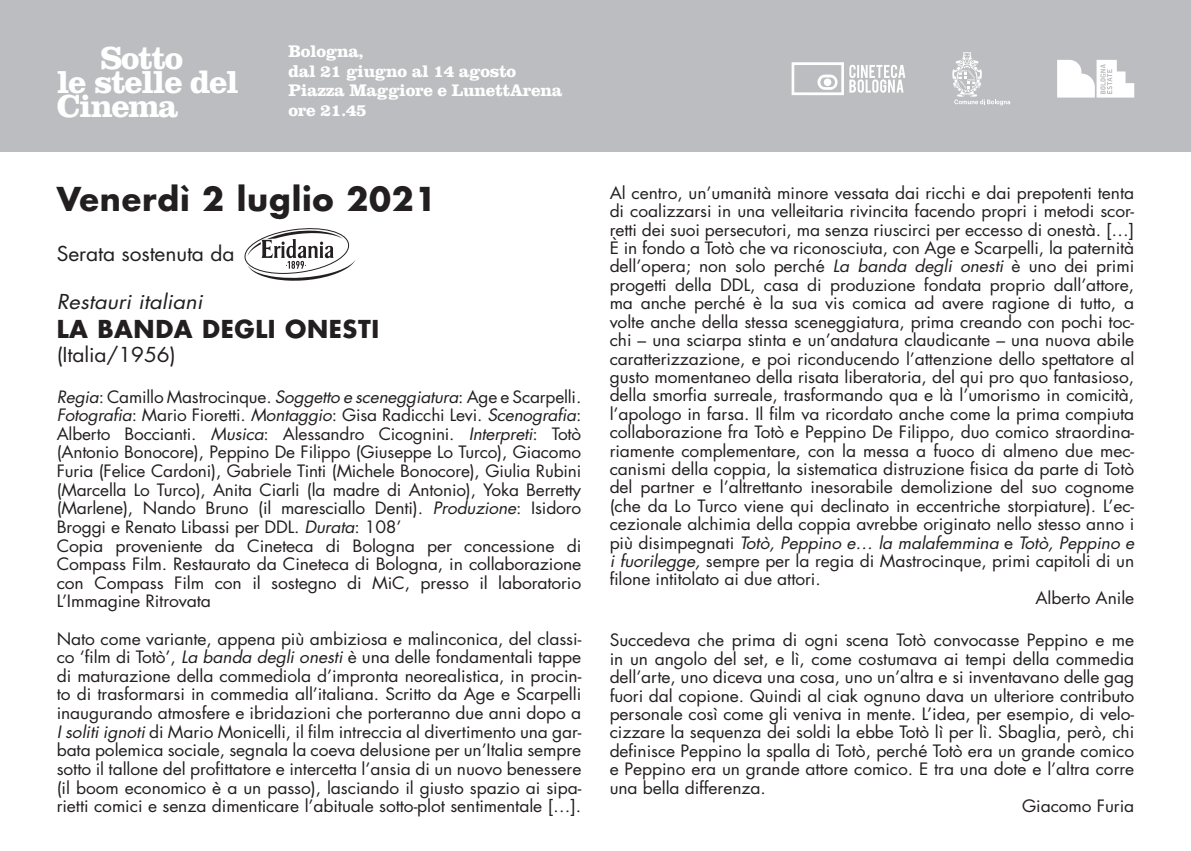
<style>
.page{position:relative;width:1191px;height:851px;background:#fff}
.page>*{position:absolute;margin:0;border:0;box-sizing:border-box;transform-origin:0 0}
.t1{font:700 33px/24px "Clarendon";letter-spacing:-.04em;color:#fff}
.t2{font:700 32px "Futura";letter-spacing:.025em;color:#231f20}
.t3{font:700 24px "Futura";letter-spacing:.025em;color:#231f20}
.t4{font:20px "Futura";letter-spacing:-.005em;color:#231f20;scale:1.05 1}
.t5{font:italic 20px "Futura";color:#231f20;scale:1.1 1}
.t6{font:700 17.4px "Clarendon";letter-spacing:-.02em;color:#fff}
.t7{font:16.6px/18.4px "Futura";letter-spacing:-.005em;color:#231f20;text-align:justify;scale:1.05 1}
.t8{font:16.6px/18.6px "Futura";letter-spacing:-.005em;color:#231f20;text-align:justify;scale:1.04 1}
.s1{font-style:italic}
</style>
<div class="page">
<div style="left:0;top:0;width:1191px;height:152px;background:#bcbdc0"></div>
<svg style="left:791px;top:62px;width:114px;height:33px"></svg>
<svg style="left:1057px;top:60px;width:77px;height:38px"></svg>
<svg style="left:952px;top:52px;width:58px;height:53px"></svg>
<svg style="left:244px;top:228px;width:111px;height:53px"></svg>
<p class="t1" style="left:100px;top:45px;width:84px">Sotto</p>
<p class="t1" style="left:57px;top:69px;width:184px">le stelle del<br>Cinema</p>
<p class="t6" style="left:288px;top:41px;width:77px">Bologna,</p>
<p class="t6" style="left:288px;top:60px;width:229px">dal 21 giugno al 14 agosto</p>
<p class="t6" style="left:288px;top:80px;width:275px">Piazza Maggiore e LunettArena</p>
<p class="t6" style="left:288px;top:99px;width:80px">ore 21.45</p>
<p class="t2" style="left:57px;top:177px;width:381px">Venerdì 2 luglio 2021</p>
<p class="t4" style="left:57px;top:240px;width:171px">Serata sostenuta da</p>
<p class="t5" style="left:57px;top:288px;width:134px">Restauri italiani</p>
<p class="t3" style="left:57px;top:312px;width:324px">LA BANDA DEGLI ONESTI</p>
<p class="t4" style="left:57px;top:341px;width:115px">(Italia/1956)</p>
<p class="t8" style="left:57px;top:387px;width:506px"><span class="s1">Regia</span>: Camillo Mastrocinque. <span class="s1">Soggetto e sceneggiatura</span>: Age e Scarpelli.<br><span class="s1">Fotografia</span>: Mario Fioretti. <span class="s1">Montaggio</span>: Gisa Radicchi Levi. <span class="s1">Scenografia</span>:<br>Alberto Boccianti. <span class="s1">Musica</span>: Alessandro Cicognini. <span class="s1">Interpreti</span>: Totò (Antonio Bonocore), Peppino De Filippo (Giuseppe Lo Turco), Giacomo Furia (Felice Cardoni), Gabriele Tinti (Michele Bonocore), Giulia Rubini (Marcella Lo Turco), Anita Ciarli (la madre di Antonio), Yoka Berretty (Marlene), Nando Bruno (il maresciallo Denti). <span class="s1">Produzione</span>: Isidoro Broggi e Renato Libassi per DDL. <span class="s1">Durata</span>: 108’</p>
<p class="t7" style="left:57px;top:536px;width:501px">Copia proveniente da Cineteca di Bologna per concessione di Compass Film. Restaurato da Cineteca di Bologna, in collaborazione con Compass Film con il sostegno di MiC, presso il laboratorio L’Immagine Ritrovata</p>
<p class="t7" style="left:57px;top:629px;width:501px">Nato come variante, appena più ambiziosa e malinconica, del classi&shy;co ‘film di Totò’, <span class="s1">La banda degli onesti</span> è una delle fondamentali tappe di maturazione della commediola d’impronta neorealistica, in procin&shy;to di trasformarsi in commedia all’italiana. Scritto da Age e Scarpelli inaugurando atmosfere e ibridazioni che porteranno due anni dopo a <span class="s1">I soliti ignoti</span> di Mario Monicelli, il film intreccia al divertimento una gar&shy;bata polemica sociale, segnala la coeva delusione per un’Italia sempre sotto il tallone del profittatore e intercetta l’ansia di un nuovo benessere (il boom economico è a un passo), lasciando il giusto spazio ai sipa&shy;rietti comici e senza dimenticare l’abituale sotto-plot sentimentale […].</p>
<p class="t7" style="left:609px;top:183px;width:501px">Al centro, un’umanità minore vessata dai ricchi e dai prepotenti tenta di coalizzarsi in una velleitaria rivincita facendo propri i metodi scor&shy;retti dei suoi persecutori, ma senza riuscirci per eccesso di onestà. […]</p>
<p class="t7" style="left:609px;top:238px;width:501px">È in fondo a Totò che va riconosciuta, con Age e Scarpelli, la paternità dell’opera; non solo perché <span class="s1">La banda degli onesti</span> è uno dei primi progetti della DDL, casa di produzione fondata proprio dall’attore, ma anche perché è la sua vis comica ad avere ragione di tutto, a volte anche della stessa sceneggiatura, prima creando con pochi toc&shy;chi – una sciarpa stinta e un’andatura claudicante – una nuova abile caratterizzazione, e poi riconducendo l’attenzione dello spettatore al gusto momentaneo della risata liberatoria, del qui pro quo fantasioso, della smorfia surreale, trasformando qua e là l’umorismo in comicità, l’apologo in farsa. Il film va ricordato anche come la prima compiuta collaborazione fra Totò e Peppino De Filippo, duo comico straordina&shy;riamente complementare, con la messa a fuoco di almeno due mec&shy;canismi della coppia, la sistematica distruzione fisica da parte di Totò del partner e l’altrettanto inesorabile demolizione del suo cognome (che da Lo Turco viene qui declinato in eccentriche storpiature). L’ec&shy;cezionale alchimia della coppia avrebbe originato nello stesso anno i più disimpegnati <span class="s1">Totò, Peppino e… la malafemmina</span> e <span class="s1">Totò, Peppino e i fuorilegge,</span> sempre per la regia di Mastrocinque, primi capitoli di un filone intitolato ai due attori.</p>
<p class="t7" style="left:1035px;top:588px;width:95px">Alberto Anile</p>
<p class="t7" style="left:609px;top:630px;width:501px">Succedeva che prima di ogni scena Totò convocasse Peppino e me in un angolo del set, e lì, come costumava ai tempi della commedia dell’arte, uno diceva una cosa, uno un’altra e si inventavano delle gag fuori dal copione. Quindi al ciak ognuno dava un ulteriore contributo personale così come gli veniva in mente. L’idea, per esempio, di velo&shy;cizzare la sequenza dei soldi la ebbe Totò lì per lì. Sbaglia, però, chi definisce Peppino la spalla di Totò, perché Totò era un grande comico e Peppino era un grande attore comico. E tra una dote e l’altra corre una bella differenza.</p>
<p class="t7" style="left:1022px;top:796px;width:108px">Giacomo Furia</p>
</div>
